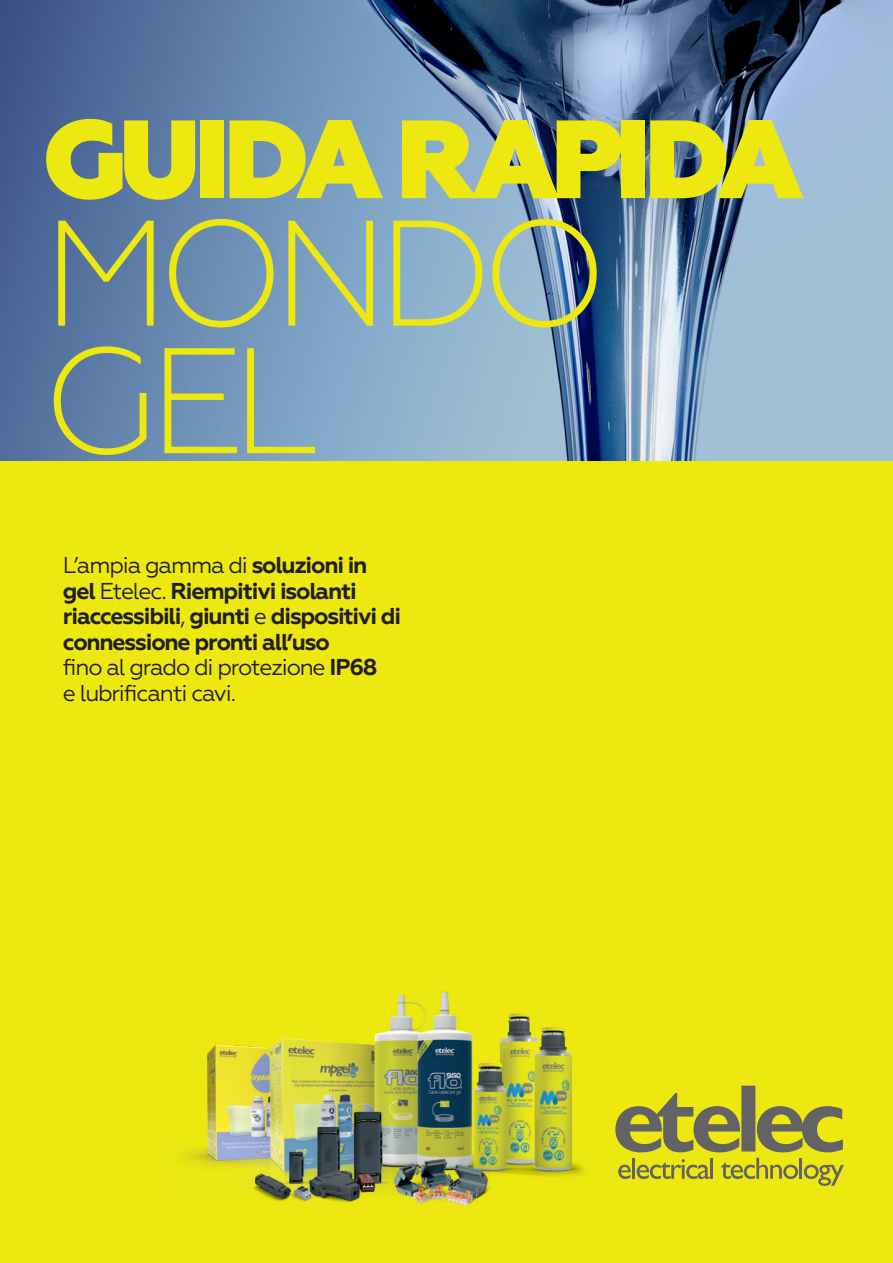
<style>
.page{position:relative;width:893px;height:1263px;background:#fff}
.page>*{position:absolute;margin:0;border:0;box-sizing:border-box;transform-origin:0 0}
.t1{font:300 150px/127.5px "Geometria";letter-spacing:-.08em;color:#ece810}
.t2{font:800 111px "Geometria";letter-spacing:-.06em;color:#ece810}
.t3{font:700 22.95px/25.5px "Geometria";letter-spacing:-.05em;color:#231f20}
.t4{font:22.95px/25.5px "Geometria";letter-spacing:-.05em;color:#231f20}
.s1{font-weight:400}
.s2{font-weight:700}
</style>
<div class="page">
<img style="left:0;top:0;width:893px;height:461px">
<div style="left:0;top:461px;width:893px;height:802px;background:#ece810"></div>
<svg style="left:618px;top:1165px;width:13px;height:14px"></svg>
<hr style="left:632px;top:1158px;width:3px;height:21px;background:#636366">
<svg style="left:637px;top:1159px;width:73px;height:20px"></svg>
<hr style="left:710px;top:1158px;width:3px;height:21px;background:#636366">
<svg style="left:721px;top:1158px;width:77px;height:21px"></svg>
<hr style="left:800px;top:1158px;width:2px;height:21px;background:#636366">
<svg style="left:804px;top:1165px;width:40px;height:21px"></svg>
<svg style="left:615px;top:1086px;width:228px;height:66px"></svg>
<img style="left:187px;top:1044px;width:42px;height:123px">
<img style="left:229px;top:1038px;width:163px;height:147px">
<img style="left:363px;top:995px;width:40px;height:173px">
<img style="left:403px;top:991px;width:48px;height:166px">
<img style="left:451px;top:1012px;width:133px;height:165px">
<img style="left:279px;top:1110px;width:108px;height:78px">
<img style="left:392px;top:1157px;width:103px;height:48px">
<img style="left:301px;top:1158px;width:83px;height:44px">
<img style="left:232px;top:1160px;width:8px;height:25px">
<img style="left:240px;top:1160px;width:77px;height:42px">
<p class="t2" style="left:43px;top:93px;width:763px">GUIDA RAPIDA</p>
<p class="t1" style="left:43px;top:209px;width:567px">MONDO<br>GEL</p>
<p class="t3" style="left:63px;top:553px;width:340px"><span class="s1">L’ampia gamma di</span> soluzioni in gel <span class="s1">Etelec.</span> Riempitivi isolanti riaccessibili<span class="s1">,</span> giunti <span class="s1">e</span> dispositivi di connessione pronti all’uso</p>
<p class="t4" style="left:63px;top:654px;width:316px">fino al grado di protezione <span class="s2">IP68 </span>e lubrificanti cavi.</p>
</div>
